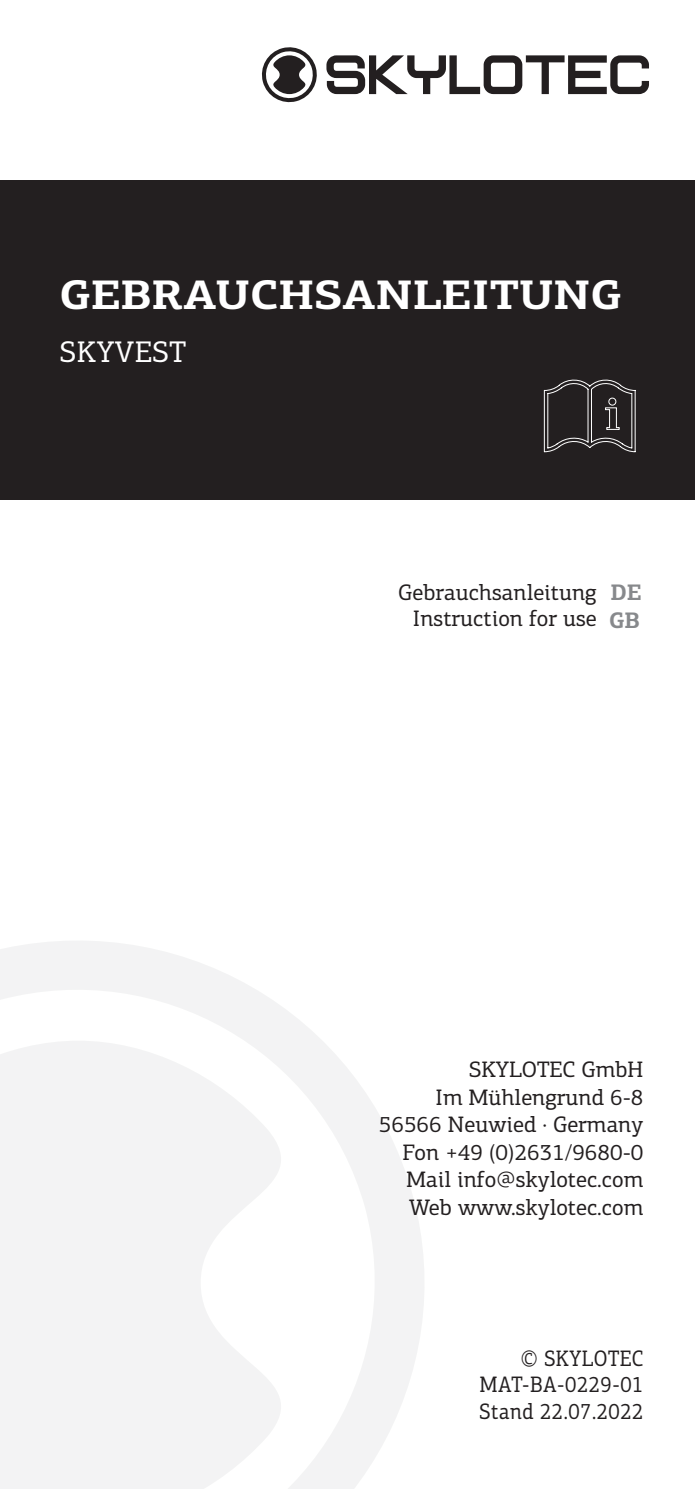
<style>
.page{position:relative;width:695px;height:1489px;background:#fff}
.page>*{position:absolute;margin:0;border:0;box-sizing:border-box;transform-origin:0 0}
.Titel{font:700 41.5px "PF Centro Slab Pro";color:#fff;scale:1.1 1}
.t1{font:30px "PF Centro Slab Pro";letter-spacing:.02em;color:#fff}
.Sprachübersicht{font:22.5px "PF Centro Slab Pro";color:#231f20}
._02_FLIESSTEXT{font:22.5px "PF Centro Slab Pro";letter-spacing:.025em;color:#231f20;scale:.9 1}
.TITELSEITE_SPRACHEN{font:22.5px "PF Centro Slab Pro";color:#231f20}
.TITELSEITE_KÜRZEL{font:700 22.5px "PF Centro Slab Pro";color:#87898c}
</style>
<div class="page">
<svg style="left:0;top:941px;width:424px;height:547px"></svg>
<svg style="left:0;top:1040px;width:321px;height:448px;fill:#f3f3f4"></svg>
<svg style="left:326px;top:55px;width:323px;height:39px"></svg>
<svg style="left:261px;top:47px;width:56px;height:56px"></svg>
<div style="left:0;top:181px;width:694px;height:319px;background:#231f20"></div>
<svg style="left:544px;top:380px;width:91px;height:72px"></svg>
<p class="Titel" style="left:59px;top:269px;width:513px">GEBRAUCHSANLEITUNG</p>
<p class="t1" style="left:60px;top:333px;width:128px">SKYVEST</p>
<p class="TITELSEITE_SPRACHEN" style="left:398px;top:578px;width:200px">Gebrauchsanleitung</p>
<p class="TITELSEITE_SPRACHEN" style="left:412px;top:605px;width:186px">Instruction for use</p>
<p class="TITELSEITE_KÜRZEL" style="left:610px;top:578px;width:33px">DE</p>
<p class="TITELSEITE_KÜRZEL" style="left:609px;top:605px;width:32px">GB</p>
<p class="Sprachübersicht" style="left:469px;top:1055px;width:176px">SKYLOTEC GmbH</p>
<p class="Sprachübersicht" style="left:435px;top:1082px;width:210px">Im Mühlengrund 6-8</p>
<p class="Sprachübersicht" style="left:379px;top:1110px;width:266px">56566 Neuwied · Germany</p>
<p class="Sprachübersicht" style="left:402px;top:1137px;width:242px">Fon +49 (0)2631/9680-0</p>
<p class="Sprachübersicht" style="left:406px;top:1165px;width:238px">Mail info@skylotec.com</p>
<p class="Sprachübersicht" style="left:409px;top:1192px;width:235px">Web www.skylotec.com</p>
<p class="_02_FLIESSTEXT" style="left:521px;top:1344px;width:138px">© SKYLOTEC</p>
<p class="_02_FLIESSTEXT" style="left:480px;top:1370px;width:183px">MAT-BA-0229-01</p>
<p class="_02_FLIESSTEXT" style="left:479px;top:1396px;width:183px">Stand 22.07.2022</p>
</div>
